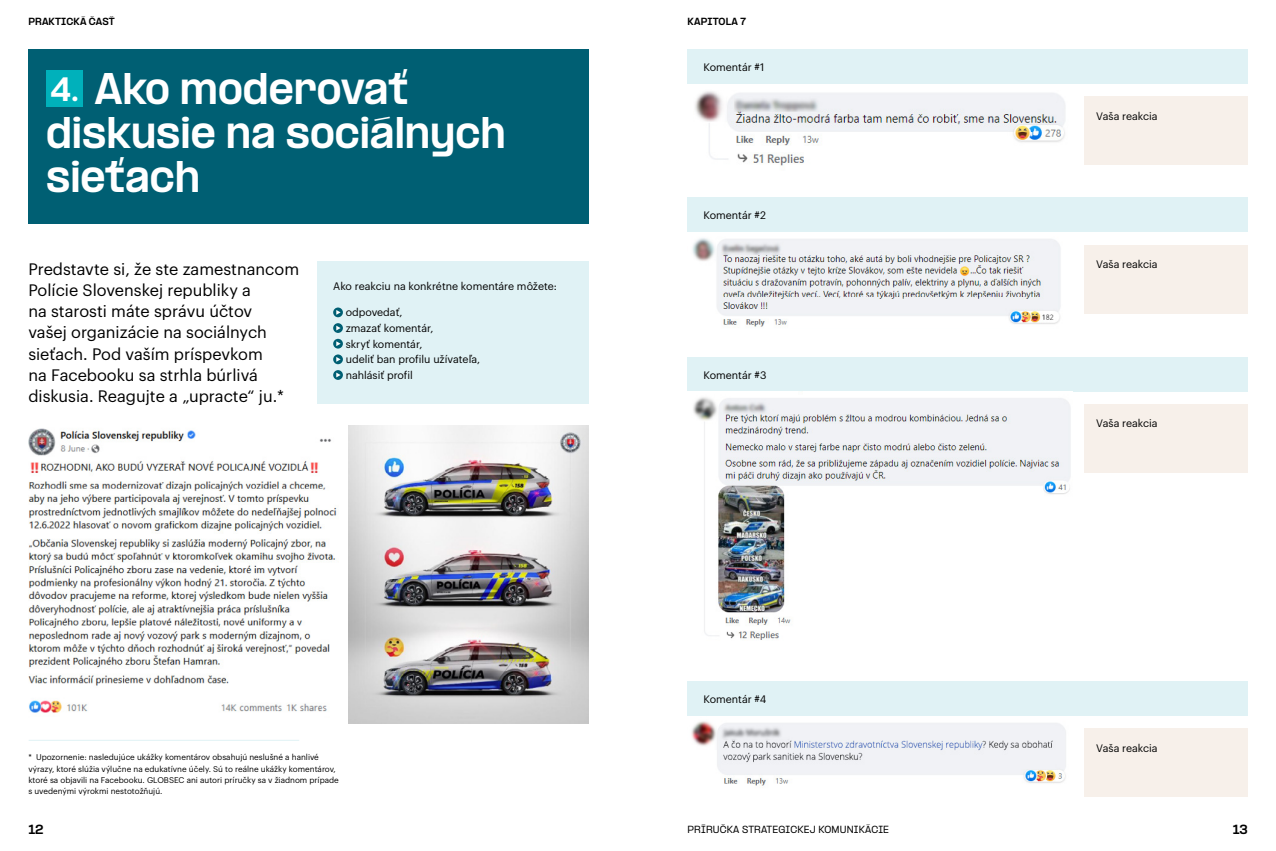
<style>
.page{position:relative;width:1276px;height:851px;background:#fff}
.page>*{position:absolute;margin:0;border:0;box-sizing:border-box;transform-origin:0 0}
.t1{font:800 37.5px/43.8px "PP Formula";color:#fff}
.t2{font:800 28.62px "PP Formula";color:#fff}
.t3{font:16.25px/21.2px "Graphik";color:#000}
.t4{font:800 11.25px "PP Formula";color:#000}
.t5{font:10.62px/15.6px "Graphik";color:#000}
.t6{font:500 8.75px "PP Formula";letter-spacing:.02em;color:#000}
.t7{font:800 8.75px "PP Formula";letter-spacing:.02em;color:#000}
.t8{font:8.12px/11.2px "Graphik";color:#000}
</style>
<div class="page">
<div style="left:687px;top:357px;width:560px;height:34px;background:#e0f2f5"></div>
<div style="left:687px;top:681px;width:560px;height:35px;background:#e0f2f5"></div>
<img style="left:693px;top:397px;width:378px;height:243px">
<img style="left:691px;top:721px;width:375px;height:65px">
<div style="left:687px;top:50px;width:560px;height:34px;background:#e0f2f5"></div>
<div style="left:687px;top:197px;width:560px;height:35px;background:#e0f2f5"></div>
<img style="left:695px;top:91px;width:395px;height:75px">
<img style="left:692px;top:238px;width:369px;height:89px">
<div style="left:1084px;top:97px;width:163px;height:68px;background:#f7f0ea"></div>
<div style="left:1084px;top:245px;width:163px;height:69px;background:#f7f0ea"></div>
<div style="left:1084px;top:404px;width:163px;height:68px;background:#f7f0ea"></div>
<div style="left:1084px;top:728px;width:163px;height:69px;background:#f7f0ea"></div>
<div style="left:28px;top:50px;width:560px;height:174px;background:#005f73"></div>
<div style="left:46px;top:70px;width:37px;height:37px;background:#00b1bb"></div>
<img style="left:28px;top:428px;width:309px;height:285px">
<img style="left:349px;top:425px;width:239px;height:298px">
<div style="left:317px;top:261px;width:271px;height:143px;background:#e0f2f5"></div>
<svg style="left:333px;top:307px;width:10px;height:10px"></svg>
<svg style="left:336px;top:310px;width:4px;height:5px"></svg>
<svg style="left:333px;top:323px;width:10px;height:10px"></svg>
<svg style="left:336px;top:325px;width:4px;height:5px"></svg>
<div style="left:333px;top:339px;width:10px;height:9px;background:#005f73;border-radius:50%"></div>
<svg style="left:336px;top:341px;width:4px;height:5px"></svg>
<svg style="left:333px;top:354px;width:10px;height:10px"></svg>
<svg style="left:336px;top:357px;width:4px;height:5px"></svg>
<svg style="left:333px;top:370px;width:10px;height:10px"></svg>
<svg style="left:336px;top:372px;width:4px;height:5px"></svg>
<hr style="left:29px;top:739px;width:270px;height:1px;background:#e0f2f5">
<p class="t7" style="left:28px;top:16px;width:88px">PRAKTICKÁ ČASŤ</p>
<p class="t7" style="left:687px;top:16px;width:60px">KAPITOLA 7</p>
<h1 class="t1" style="left:46px;top:67px;width:461px;text-indent:49px">Ako moderovať diskusie na sociálnych sieťach</h1>
<h2 class="t2" style="left:51px;top:71px;width:29px">4.</h2>
<h3 class="t3" style="left:28px;top:257px;width:272px">Predstavte si, že ste zamestnancom<br>Polície Slovenskej republiky a<br>na starosti máte správu účtov<br>vašej organizácie na sociálnych sieťach. Pod vaším príspevkom<br>na Facebooku sa strhla búrlivá diskusia. Reagujte a „upracte“ ju.*</h3>
<h3 class="t5" style="left:333px;top:277px;width:225px">Ako reakciu na konkrétne komentáre môžete:</h3>
<h3 class="t5" style="left:346px;top:304px;width:136px">odpovedať,<br>zmazať komentár,<br>skryť komentár,<br>udeliť ban profilu užívateľa, nahlásiť profil</h3>
<p class="t8" style="left:28px;top:751px;width:312px">* Upozornenie: nasledujúce ukážky komentárov obsahujú neslušné a hanlivé výrazy, ktoré slúžia výlučne na edukatívne účely. Sú to reálne ukážky komentárov, ktoré sa objavili na Facebooku. GLOBSEC ani autori príručky sa v žiadnom prípade s uvedenými výrokmi nestotožňujú.</p>
<h3 class="t5" style="left:703px;top:59px;width:62px">Komentár #1</h3>
<h3 class="t5" style="left:703px;top:206px;width:64px">Komentár #2</h3>
<h3 class="t5" style="left:703px;top:366px;width:64px">Komentár #3</h3>
<h3 class="t5" style="left:703px;top:690px;width:64px">Komentár #4</h3>
<h3 class="t5" style="left:1096px;top:107px;width:63px">Vaša reakcia</h3>
<h3 class="t5" style="left:1096px;top:256px;width:63px">Vaša reakcia</h3>
<h3 class="t5" style="left:1096px;top:414px;width:63px">Vaša reakcia</h3>
<h3 class="t5" style="left:1096px;top:738px;width:63px">Vaša reakcia</h3>
<h3 class="t4" style="left:28px;top:822px;width:17px">12</h3>
<p class="t6" style="left:687px;top:823px;width:203px">PRÍRUČKA STRATEGICKEJ KOMUNIKÁCIE</p>
<h3 class="t4" style="left:1232px;top:822px;width:17px">13</h3>
</div>
